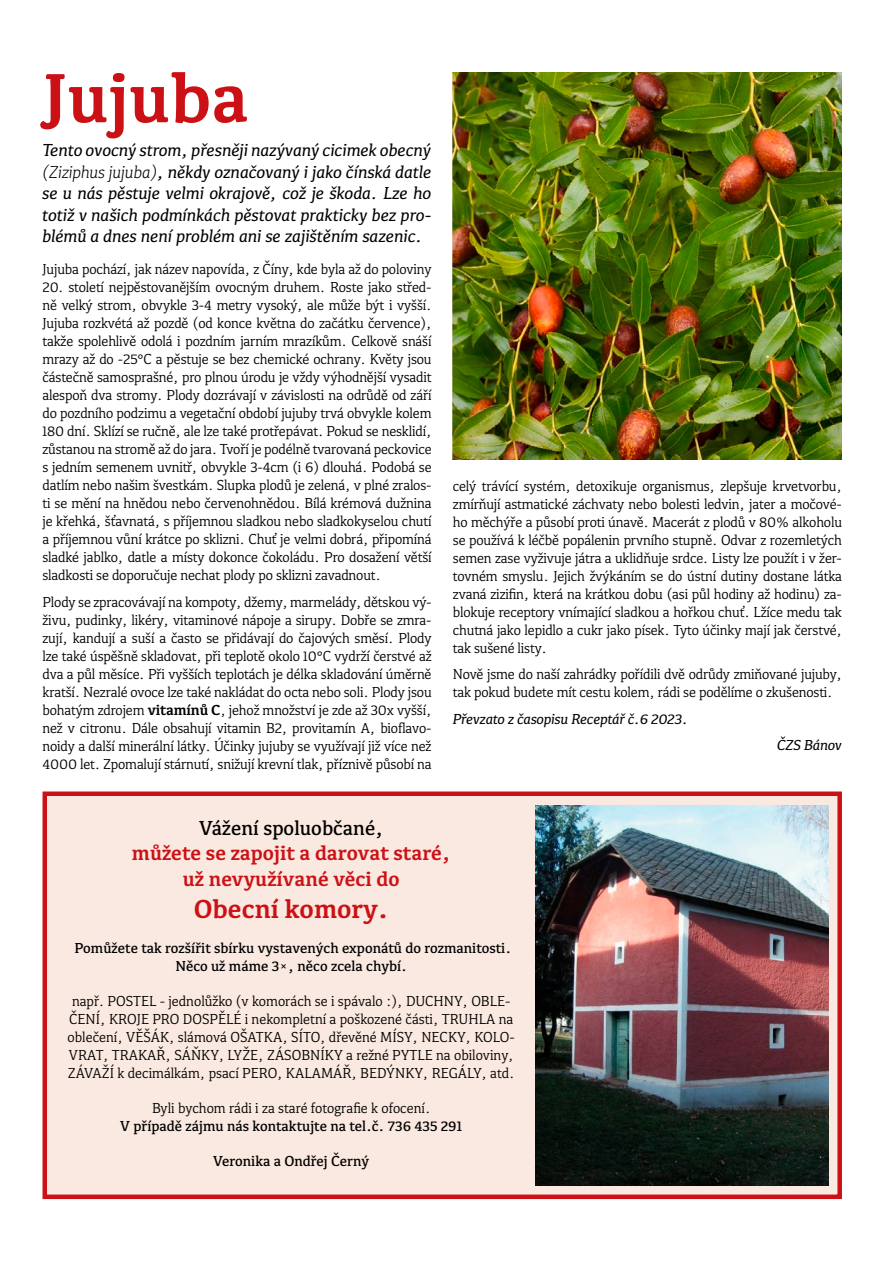
<style>
.page{position:relative;width:893px;height:1263px;background:#fff}
.page>*{position:absolute;margin:0;border:0;box-sizing:border-box;transform-origin:0 0}
.t1{font:700 72px "Kefa II Pro";color:#cc1116}
.t2{font:700 27px "Kefa II Pro";color:#cc1116}
.t3{font:700 21px/25.2px "Kefa II Pro";color:#cc1116;text-align:center}
.t4{font:italic 18px/21.6px "Kefa II Pro";color:#000;text-align:justify}
.t5{font:15px/18px "Kefa II Pro";letter-spacing:-.01em;color:#000;text-align:justify}
.t6{font:500 15px/18px "Kefa II Pro";color:#000;text-align:center}
.t7{font:italic 15px "Kefa II Pro";letter-spacing:-.01em;color:#000}
.s1{font-weight:300}
.s2{font-weight:700}
.s3{font-weight:500;color:#000}
.s4{font-weight:400}
</style>
<div class="page">
<img style="left:453px;top:72px;width:389px;height:387px">
<div style="left:43px;top:791px;width:799px;height:408px;background:#fae9e0;border:4px solid #cc1116"></div>
<img style="left:536px;top:805px;width:292px;height:381px">
<p class="t1" style="left:43px;top:56px;width:208px">Jujuba</p>
<p class="t4" style="left:43px;top:139px;width:391px">Tento ovocný strom, přesněji nazývaný cicimek obecný <span class="s1">(Ziziphus jujuba)</span>, někdy označovaný i jako čínská datle se u nás pěstuje velmi okrajově, což je škoda. Lze ho totiž v našich podmínkách pěstovat prakticky bez pro&shy;blémů a dnes není problém ani se zajištěním sazenic.</p>
<p class="t5" style="left:43px;top:260px;width:391px">Jujuba pochází, jak název napovída, z Číny, kde byla až do poloviny</p>
<p class="t5" style="left:43px;top:278px;width:391px">20. století nejpěstovanějším ovocným druhem. Roste jako střed&shy;ně velký strom, obvykle 3-4 metry vysoký, ale může být i vyšší.<br>Jujuba rozkvétá až pozdě (od konce května do začátku července), takže spolehlivě odolá i pozdním jarním mrazíkům. Celkově snáší mrazy až do -25°C a pěstuje se bez chemické ochrany. Květy jsou částečně samosprašné, pro plnou úrodu je vždy výhodnější vysadit alespoň dva stromy. Plody dozrávají v závislosti na odrůdě od září do pozdního podzimu a vegetační období jujuby trvá obvykle kolem 180 dní. Sklízí se ručně, ale lze také protřepávat. Pokud se nesklidí, zůstanou na stromě až do jara. Tvoří je podélně tvarovaná peckovice s jedním semenem uvnitř, obvykle 3-4cm (i 6) dlouhá. Podobá se datlím nebo našim švestkám. Slupka plodů je zelená, v plné zralos&shy;ti se mění na hnědou nebo červenohnědou. Bílá krémová dužnina je křehká, šťavnatá, s příjemnou sladkou nebo sladkokyselou chutí a příjemnou vůní krátce po sklizni. Chuť je velmi dobrá, připomíná sladké jablko, datle a místy dokonce čokoládu. Pro dosažení větší sladkosti se doporučuje nechat plody po sklizni zavadnout.</p>
<p class="t5" style="left:43px;top:593px;width:391px">Plody se zpracovávají na kompoty, džemy, marmelády, dětskou vý&shy;živu, pudinky, likéry, vitaminové nápoje a sirupy. Dobře se zmra&shy;zují, kandují a suší a často se přidávají do čajových směsí. Plody lze také úspěšně skladovat, při teplotě okolo 10°C vydrží čerstvé až dva a půl měsíce. Při vyšších teplotách je délka skladování úměrně kratší. Nezralé ovoce lze také nakládat do octa nebo soli. Plody jsou bohatým zdrojem <span class="s2">vitamínů C</span>, jehož množství je zde až 30x vyšší, než v citronu. Dále obsahují vitamin B2, provitamín A, bioflavo&shy;noidy a další minerální látky. Účinky jujuby se využívají již více než 4000 let. Zpomalují stárnutí, snižují krevní tlak, příznivě působí na</p>
<p class="t5" style="left:453px;top:477px;width:391px">celý trávící systém, detoxikuje organismus, zlepšuje krvetvorbu, zmírňují astmatické záchvaty nebo bolesti ledvin, jater a močové&shy;ho měchýře a působí proti únavě. Macerát z plodů v 80% alkoholu se používá k léčbě popálenin prvního stupně. Odvar z rozemletých semen zase vyživuje játra a uklidňuje srdce. Listy lze použít i v žer&shy;tovném smyslu. Jejich žvýkáním se do ústní dutiny dostane látka zvaná zizifin, která na krátkou dobu (asi půl hodiny až hodinu) za&shy;blokuje receptory vnímající sladkou a hořkou chuť. Lžíce medu tak chutná jako lepidlo a cukr jako písek. Tyto účinky mají jak čerstvé, tak sušené listy.</p>
<p class="t5" style="left:453px;top:665px;width:391px">Nově jsme do naší zahrádky pořídili dvě odrůdy zmiňované jujuby, tak pokud budete mít cestu kolem, rádi se podělíme o zkušenosti.</p>
<p class="t7" style="left:453px;top:710px;width:237px">Převzato z časopisu Receptář č.6 2023.</p>
<p class="t7" style="left:777px;top:736px;width:66px">ČZS Bánov</p>
<p class="t3" style="left:132px;top:816px;width:320px"><span class="s3">Vážení spoluobčané,<br></span>můžete se zapojit a darovat staré, už nevyužívané věci do</p>
<p class="t2" style="left:194px;top:893px;width:197px">Obecní komory.</p>
<p class="t6" style="left:75px;top:939px;width:438px">Pomůžete tak rozšířit sbírku vystavených exponátů do rozmanitosti.<br>Něco už máme 3<span class="s4">×</span>, něco zcela chybí.</p>
<p class="t5" style="left:68px;top:992px;width:449px;text-align:left">např. POSTEL - jednolůžko (v komorách se i spávalo :), DUCHNY, OBLE-ČENÍ, KROJE PRO DOSPĚLÉ i nekompletní a poškozené části, TRUHLA na oblečení, VĚŠÁK, slámová OŠATKA, SÍTO, dřevěné MÍSY, NECKY, KOLO-VRAT, TRAKAŘ, SÁŇKY, LYŽE, ZÁSOBNÍKY a režné PYTLE na obiloviny, ZÁVAŽÍ k decimálkám, psací PERO, KALAMÁŘ, BEDÝNKY, REGÁLY, atd.</p>
<p class="t6" style="left:120px;top:1099px;width:343px"><span class="s4">Byli bychom rádi i za staré fotografie k ofocení.<br></span>V případě zájmu nás kontaktujte na tel.č. 736 435 291</p>
<p class="t6" style="left:213px;top:1152px;width:158px">Veronika a Ondřej Černý</p>
</div>
